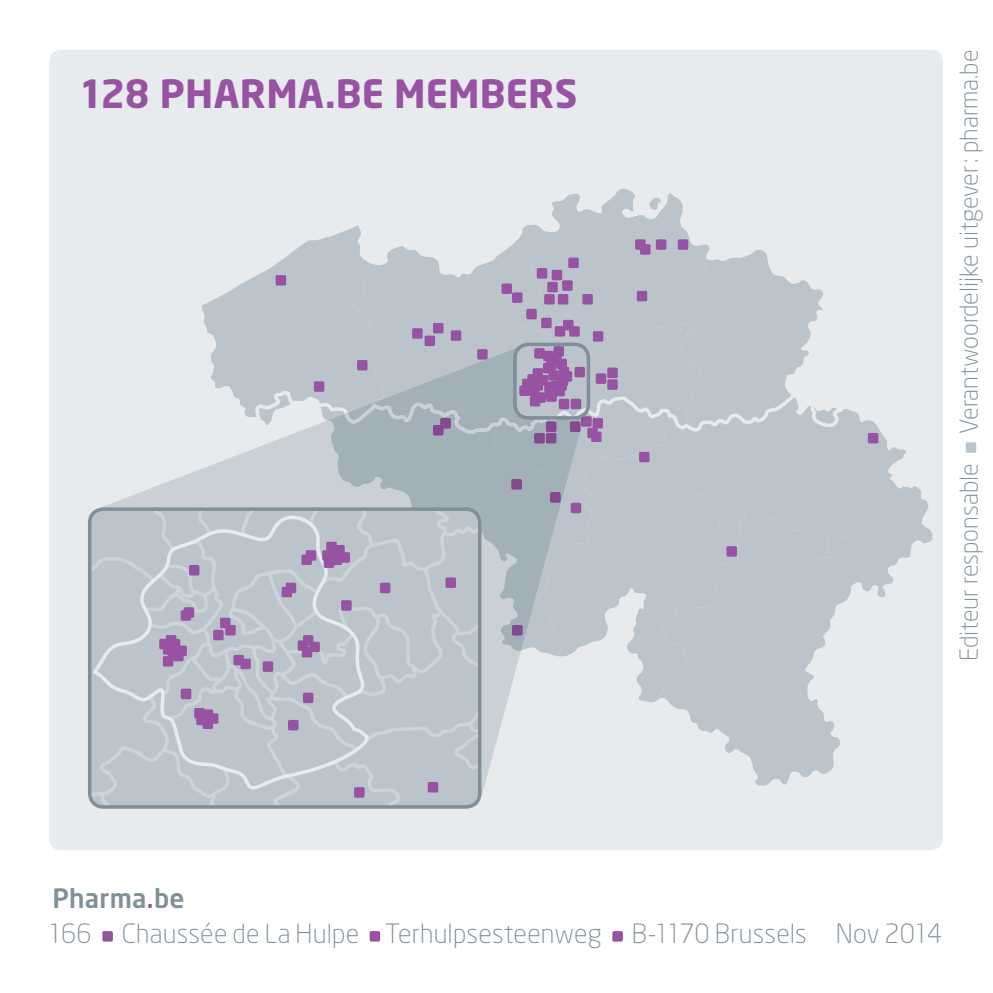
<style>
.page{position:relative;width:993px;height:993px;background:#fff}
.page>*{position:absolute;margin:0;border:0;box-sizing:border-box;transform-origin:0 0}
.t1{font:700 38.5px "Neo Sans";letter-spacing:.005em;color:#9753a1}
.t2{font:300 26.25px/35px "Neo Sans";letter-spacing:.005em;color:#808f98}
.t3{font:300 24.5px "Neo Sans";color:#808f98}
.s1{font-weight:500}
.s2{font-weight:500;color:#9753a1}
</style>
<div class="page">
<div style="left:49px;top:50px;width:893px;height:800px;background:#e8ebee;border-radius:12px"></div>
<svg style="left:554px;top:479px;width:108px;height:223px;fill:#bac4ca"></svg>
<svg style="left:662px;top:409px;width:270px;height:188px;fill:#bac4ca"></svg>
<div style="left:554px;top:479px;width:37px;height:176px;background:#bac4ca"></div>
<svg style="left:656px;top:507px;width:207px;height:278px;fill:#bac4ca"></svg>
<div style="left:102px;top:930px;width:11px;height:11px;background:#9753a1;border-radius:2px"></div>
<div style="left:369px;top:930px;width:11px;height:11px;background:#9753a1;border-radius:2px"></div>
<div style="left:612px;top:930px;width:10px;height:11px;background:#9753a1;border-radius:2px"></div>
<div style="left:965px;top:442px;width:10px;height:10px;background:#bac4ca;border-radius:2px"></div>
<div style="left:570px;top:502px;width:11px;height:11px;background:#9753a1;border-radius:2px"></div>
<div style="left:726px;top:546px;width:10px;height:10px;background:#9753a1;border-radius:2px"></div>
<div style="left:867px;top:433px;width:11px;height:10px;background:#9753a1;border-radius:2px"></div>
<svg style="left:103px;top:469px;width:451px;height:328px"></svg>
<svg style="left:327px;top:479px;width:240px;height:171px;background:#b0bcc3"></svg>
<div style="left:511px;top:479px;width:10px;height:10px;background:#854990;border-radius:2px"></div>
<svg style="left:202px;top:188px;width:638px;height:291px"></svg>
<div style="left:550px;top:492px;width:10px;height:10px;background:#854990;border-radius:2px"></div>
<div style="left:512px;top:624px;width:10px;height:11px;background:#854990;border-radius:2px"></div>
<div style="left:545px;top:433px;width:11px;height:10px;background:#854990;border-radius:2px"></div>
<div style="left:534px;top:433px;width:10px;height:10px;background:#854990;border-radius:2px"></div>
<div style="left:513px;top:342px;width:77px;height:77px;border:4px solid #808f98;border-radius:14px"></div>
<svg style="left:91px;top:510px;width:387px;height:294px;background:#bbc5cb"></svg>
<svg style="left:91px;top:510px;width:279px;height:281px;background:#bec7cd"></svg>
<div style="left:88px;top:507px;width:393px;height:301px;border:4px solid #808f98;border-radius:14px"></div>
<div style="left:445px;top:577px;width:11px;height:10px;background:#9753a1;border-radius:2px"></div>
<div style="left:380px;top:582px;width:10px;height:11px;background:#9753a1;border-radius:2px"></div>
<div style="left:341px;top:600px;width:10px;height:10px;background:#9753a1;border-radius:2px"></div>
<div style="left:427px;top:781px;width:11px;height:11px;background:#9753a1;border-radius:2px"></div>
<div style="left:354px;top:787px;width:10px;height:10px;background:#9753a1;border-radius:2px"></div>
<div style="left:288px;top:719px;width:10px;height:11px;background:#9753a1;border-radius:2px"></div>
<div style="left:303px;top:692px;width:10px;height:11px;background:#9753a1;border-radius:2px"></div>
<div style="left:297px;top:640px;width:11px;height:10px;background:#9753a1;border-radius:2px"></div>
<div style="left:301px;top:646px;width:11px;height:11px;background:#9753a1;border-radius:2px"></div>
<div style="left:303px;top:635px;width:10px;height:10px;background:#9753a1;border-radius:2px"></div>
<div style="left:309px;top:641px;width:11px;height:11px;background:#9753a1;border-radius:2px"></div>
<div style="left:181px;top:688px;width:10px;height:11px;background:#9753a1;border-radius:2px"></div>
<div style="left:194px;top:707px;width:11px;height:11px;background:#9753a1;border-radius:2px"></div>
<div style="left:196px;top:714px;width:11px;height:11px;background:#9753a1;border-radius:2px"></div>
<div style="left:202px;top:709px;width:11px;height:10px;background:#9753a1;border-radius:2px"></div>
<div style="left:208px;top:713px;width:10px;height:10px;background:#9753a1;border-radius:2px"></div>
<div style="left:184px;top:607px;width:10px;height:10px;background:#9753a1;border-radius:2px"></div>
<div style="left:189px;top:565px;width:10px;height:10px;background:#9753a1;border-radius:2px"></div>
<div style="left:285px;top:582px;width:11px;height:11px;background:#9753a1;border-radius:2px"></div>
<div style="left:281px;top:586px;width:11px;height:11px;background:#9753a1;border-radius:2px"></div>
<div style="left:301px;top:554px;width:11px;height:11px;background:#9753a1;border-radius:2px"></div>
<div style="left:305px;top:550px;width:11px;height:10px;background:#9753a1;border-radius:2px"></div>
<div style="left:326px;top:541px;width:10px;height:11px;background:#9753a1;border-radius:2px"></div>
<div style="left:334px;top:544px;width:10px;height:11px;background:#9753a1;border-radius:2px"></div>
<div style="left:339px;top:552px;width:11px;height:10px;background:#9753a1;border-radius:2px"></div>
<div style="left:326px;top:550px;width:10px;height:10px;background:#9753a1;border-radius:2px"></div>
<div style="left:331px;top:554px;width:11px;height:11px;background:#9753a1;border-radius:2px"></div>
<div style="left:323px;top:557px;width:11px;height:10px;background:#9753a1;border-radius:2px"></div>
<div style="left:322px;top:550px;width:11px;height:10px;background:#9753a1;border-radius:2px"></div>
<div style="left:220px;top:617px;width:10px;height:11px;background:#9753a1;border-radius:2px"></div>
<div style="left:225px;top:624px;width:11px;height:11px;background:#9753a1;border-radius:2px"></div>
<div style="left:233px;top:654px;width:11px;height:11px;background:#9753a1;border-radius:2px"></div>
<div style="left:240px;top:658px;width:11px;height:11px;background:#9753a1;border-radius:2px"></div>
<div style="left:166px;top:634px;width:10px;height:11px;background:#9753a1;border-radius:2px"></div>
<div style="left:170px;top:638px;width:10px;height:11px;background:#9753a1;border-radius:2px"></div>
<div style="left:159px;top:638px;width:11px;height:11px;background:#9753a1;border-radius:2px"></div>
<div style="left:163px;top:644px;width:10px;height:10px;background:#9753a1;border-radius:2px"></div>
<div style="left:167px;top:648px;width:11px;height:11px;background:#9753a1;border-radius:2px"></div>
<div style="left:163px;top:656px;width:10px;height:10px;background:#9753a1;border-radius:2px"></div>
<div style="left:176px;top:645px;width:11px;height:11px;background:#9753a1;border-radius:2px"></div>
<div style="left:173px;top:650px;width:11px;height:11px;background:#9753a1;border-radius:2px"></div>
<div style="left:213px;top:629px;width:10px;height:11px;background:#9753a1;border-radius:2px"></div>
<div style="left:180px;top:610px;width:11px;height:10px;background:#9753a1;border-radius:2px"></div>
<div style="left:202px;top:718px;width:11px;height:10px;background:#9753a1;border-radius:2px"></div>
<div style="left:262px;top:661px;width:11px;height:10px;background:#9753a1;border-radius:2px"></div>
<h1 class="t1" style="left:79px;top:69px;width:499px">128 PHARMA.BE MEMBERS</h1>
<p class="t3" style="left:954px;top:661px;width:613px;rotate:-90deg">Editeur responsable Verantwoordelijke uitgever : pharma.be</p>
<p class="t2" style="left:48px;top:880px;width:895px"><span class="s1">Pharma</span><span class="s2">.</span><span class="s1">be<br></span>166 Chaussée de La Hulpe Terhulpsesteenweg B-1170 Brussels Nov 2014</p>
</div>
